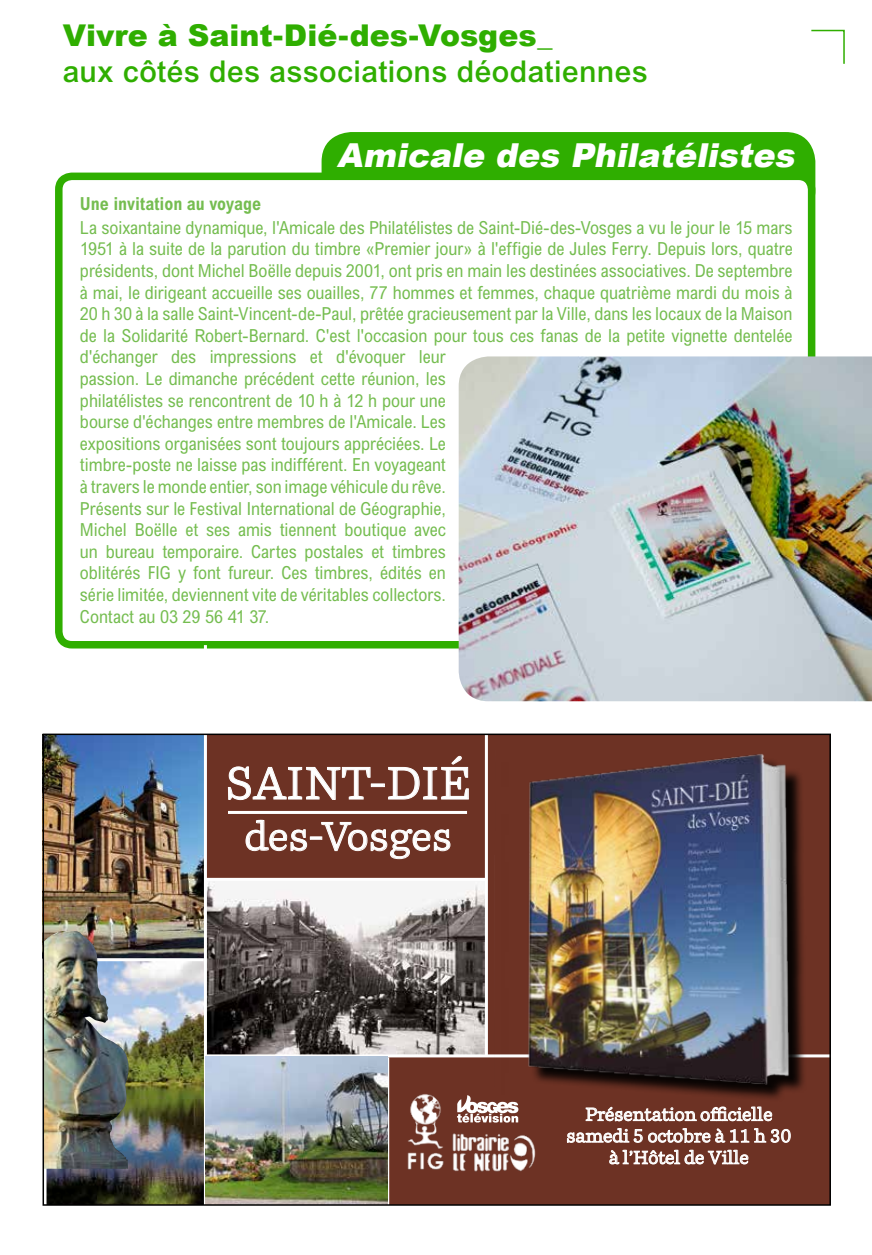
<style>
.page{position:relative;width:872px;height:1255px;background:#fff}
.page>*{position:absolute;margin:0;border:0;box-sizing:border-box;transform-origin:0 0}
.t1{font:45px "Parry Pro";color:#fff}
.t2{font:39.6px "Parry Pro";color:#fff}
.t3{font:italic 900 33px "Arial";color:#fff}
.t4{font:500 30px "Arial";letter-spacing:.015em;color:#2fae00}
.t5{font:900 30px "Arial";color:#2fae00}
.t6{font:condensed 18px/21.6px "Arial";color:#75bd50}
.t7{font:18px/21.6px "Parry Pro";color:#fff;text-align:center}
.t8{font:700 condensed 18px "Arial";color:#75bd50}
</style>
<div class="page">
<svg style="left:811px;top:29px;width:34px;height:35px"></svg>
<div style="left:321px;top:132px;width:494px;height:88px;background:#2fae00;border-radius:30px"></div>
<div style="left:59px;top:176px;width:752px;height:468px;background:#fff;border-radius:13px"></div>
<div style="left:55px;top:172px;width:760px;height:476px;border:8px solid #2fae00;border-radius:13px"></div>
<img style="left:459px;top:356px;width:413px;height:345px">
<div style="left:45px;top:734px;width:785px;height:470px;background:#6d3224"></div>
<img style="left:46px;top:736px;width:158px;height:222px">
<img style="left:47px;top:961px;width:157px;height:241px">
<img style="left:207px;top:880px;width:278px;height:174px">
<svg style="left:228px;top:756px;width:241px;height:44px"></svg>
<svg style="left:246px;top:819px;width:204px;height:40px"></svg>
<hr style="left:43px;top:958px;width:161px;height:3px;background:#fff">
<hr style="left:206px;top:1054px;width:625px;height:3px;background:#fff">
<hr style="left:205px;top:877px;width:281px;height:3px;background:#fff">
<hr style="left:228px;top:811px;width:239px;height:3px;background:#fff">
<hr style="left:204px;top:645px;width:3px;height:609px;background:#fff">
<hr style="left:386px;top:1057px;width:3px;height:197px;background:#fff">
<hr style="left:485px;top:734px;width:3px;height:322px;background:#fff">
<hr style="left:44px;top:959px;width:3px;height:295px;background:#fff">
<img style="left:46px;top:930px;width:83px;height:238px">
<div style="left:499px;top:757px;width:307px;height:344px;background:#000;opacity:.92"></div>
<img style="left:493px;top:754px;width:306px;height:342px">
<img style="left:205px;top:1056px;width:183px;height:146px">
<svg style="left:586px;top:1106px;width:186px;height:15px"></svg>
<svg style="left:567px;top:1128px;width:223px;height:14px"></svg>
<svg style="left:609px;top:1149px;width:139px;height:15px"></svg>
<img style="left:407px;top:1094px;width:37px;height:76px">
<img style="left:452px;top:1122px;width:84px;height:50px">
<svg style="left:457px;top:1095px;width:62px;height:27px"></svg>
<div style="left:43px;top:733px;width:788px;height:472px;border:2px solid #000"></div>
<h3 class="t5" style="left:63px;top:19px;width:491px">Vivre à Saint-Dié-des-Vosges_</h3>
<h3 class="t4" style="left:63px;top:54px;width:586px">aux côtés des associations déodatiennes</h3>
<h3 class="t3" style="left:337px;top:136px;width:465px">Amicale des Philatélistes</h3>
<p class="t8" style="left:80px;top:193px;width:183px">Une invitation au voyage</p>
<p class="t6" style="left:80px;top:216px;width:714px">La soixantaine dynamique, l'Amicale des Philatélistes de Saint-Dié-des-Vosges a vu le jour le 15 mars 1951 à la suite de la parution du timbre «Premier jour» à l'effigie de Jules Ferry. Depuis lors, quatre présidents, dont Michel Boëlle depuis 2001, ont pris en main les destinées associatives. De septembre à mai, le dirigeant accueille ses ouailles, 77 hommes et femmes, chaque quatrième mardi du mois à 20 h 30 à la salle Saint-Vincent-de-Paul, prêtée gracieusement par la Ville, dans les locaux de la Maison de la Solidarité Robert-Bernard. C'est l'occasion pour tous ces fanas de la petite vignette dentelée d'échanger des impressions et d'évoquer leur<br>passion. Le dimanche précédent cette réunion, les<br>philatélistes se rencontrent de 10 h à 12 h pour une<br>bourse d'échanges entre membres de l'Amicale. Les<br>expositions organisées sont toujours appréciées. Le<br>timbre-poste ne laisse pas indifférent. En voyageant<br>à travers le monde entier, son image véhicule du rêve.<br>Présents sur le Festival International de Géographie,<br>Michel Boëlle et ses amis tiennent boutique avec<br>un bureau temporaire. Cartes postales et timbres<br>oblitérés FIG y font fureur. Ces timbres, édités en<br>série limitée, deviennent vite de véritables collectors.<br>Contact au 03 29 56 41 37.</p>
<h1 class="t1" style="left:226px;top:751px;width:247px">SAINT-DIé</h1>
<h2 class="t2" style="left:244px;top:808px;width:209px">des-Vosges</h2>
<p class="t7" style="left:566px;top:1103px;width:226px">Présentation officielle samedi 5 octobre à 11 h 30 à l’Hôtel de Ville</p>
</div>
